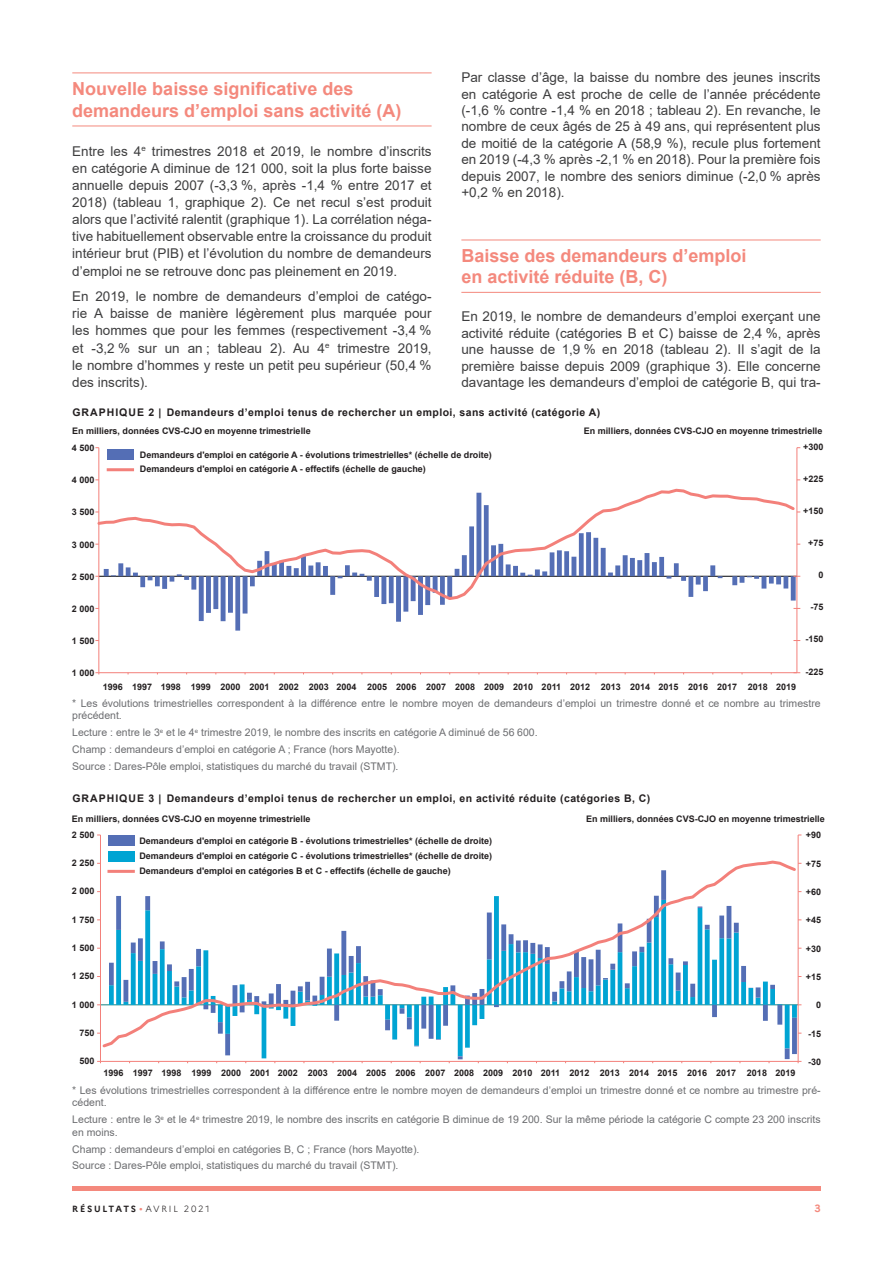
<style>
.page{position:relative;width:893px;height:1263px;background:#fff}
.page>*{position:absolute;margin:0;border:0;box-sizing:border-box;transform-origin:0 0}
.t1{font:700 18px/22.5px "Arial";color:#f4897d}
.t2{font:13.5px/17.1px "Arial";color:#3e3e3f;text-align:justify}
.t3{font:10.5px/12.6px "Arial";color:#6c6d70}
.t4{font:700 10.5px "Arial";letter-spacing:.04em;color:#231f20}
.t5{font:700 10.5px "Marianne";color:#f4897d}
.t6{font:700 9px/15.3px "Arial";color:#231f20;text-align:justify}
.t7{font:700 9px "Marianne";letter-spacing:.19em;color:#231f20}
.s1{font-family:"Manrope";color:#f4897d}
.s2{font-weight:300}
</style>
<div class="page">
<div style="left:72px;top:1186px;width:749px;height:5px;background:#f4897d"></div>
<hr style="left:72px;top:73px;width:360px;height:1px;background:#f4897d">
<hr style="left:72px;top:126px;width:360px;height:1px;background:#f4897d">
<hr style="left:461px;top:240px;width:360px;height:1px;background:#f4897d">
<hr style="left:461px;top:292px;width:360px;height:1px;background:#f4897d">
<div style="left:108px;top:450px;width:26px;height:10px;background:#546eb5"></div>
<hr style="left:107px;top:468px;width:27px;height:3px;background:#f3807a">
<svg style="left:198px;top:602px;width:247px;height:29px"></svg>
<hr style="left:796px;top:448px;width:1px;height:225px;background:#f3807a">
<hr style="left:98px;top:448px;width:1px;height:225px;background:#f3807a">
<hr style="left:99px;top:672px;width:698px;height:1px;background:#f3807a">
<svg style="left:95px;top:487px;width:702px;height:115px"></svg>
<hr style="left:798px;top:835px;width:1px;height:226px;background:#f3807a">
<hr style="left:100px;top:835px;width:1px;height:226px;background:#f3807a">
<hr style="left:100px;top:1061px;width:698px;height:1px;background:#f3807a">
<svg style="left:101px;top:859px;width:697px;height:191px"></svg>
<div style="left:108px;top:851px;width:27px;height:10px;background:#00a4d3"></div>
<hr style="left:107px;top:870px;width:28px;height:3px;background:#f3807a">
<div style="left:108px;top:835px;width:27px;height:10px;background:#546eb5"></div>
<h1 class="t1" style="left:72px;top:77px;width:331px">Nouvelle baisse significative des demandeurs d’emploi sans activité (A)</h1>
<p class="t2" style="left:72px;top:142px;width:361px">Entre les 4<sup>e</sup> trimestres 2018 et 2019, le nombre d’inscrits en catégorie A diminue de 121 000, soit la plus forte baisse annuelle depuis 2007 (-3,3 %, après -1,4 % entre 2017 et 2018) (tableau 1, graphique 2). Ce net recul s’est produit alors que l’activité ralentit (graphique 1). La corrélation néga&shy;tive habituellement observable entre la croissance du produit intérieur brut (PIB) et l’évolution du nombre de demandeurs d’emploi ne se retrouve donc pas pleinement en 2019.</p>
<p class="t2" style="left:72px;top:288px;width:361px">En 2019, le nombre de demandeurs d’emploi de catégo&shy;rie A baisse de manière légèrement plus marquée pour les hommes que pour les femmes (respectivement -3,4 % et -3,2 % sur un an ; tableau 2). Au 4<sup>e</sup> trimestre 2019, le nombre d’hommes y reste un petit peu supérieur (50,4 % des inscrits).</p>
<p class="t2" style="left:461px;top:69px;width:361px;line-height:16.5px">Par classe d’âge, la baisse du nombre des jeunes inscrits en catégorie A est proche de celle de l’année précédente (-1,6 % contre -1,4 % en 2018 ; tableau 2). En revanche, le nombre de ceux âgés de 25 à 49 ans, qui représentent plus de moitié de la catégorie A (58,9 %), recule plus fortement en 2019 (-4,3 % après -2,1 % en 2018). Pour la première fois depuis 2007, le nombre des seniors diminue (-2,0 % après +0,2 % en 2018).</p>
<h1 class="t1" style="left:461px;top:245px;width:287px;line-height:21.9px">Baisse des demandeurs d’emploi en activité réduite (B, C)</h1>
<p class="t2" style="left:461px;top:308px;width:361px;line-height:16.5px">En 2019, le nombre de demandeurs d’emploi exerçant une activité réduite (catégories B et C) baisse de 2,4 %, après une hausse de 1,9 % en 2018 (tableau 2). Il s’agit de la première baisse depuis 2009 (graphique 3). Elle concerne davantage les demandeurs d’emploi de catégorie B, qui tra-</p>
<p class="t4" style="left:72px;top:405px;width:529px">GRAPHIQUE 2 | Demandeurs d’emploi tenus de rechercher un emploi, sans activité (catégorie A)</p>
<p class="t6" style="left:72px;top:423px;width:240px">En milliers, données CVS-CJO en moyenne trimestrielle</p>
<p class="t6" style="left:584px;top:423px;width:240px">En milliers, données CVS-CJO en moyenne trimestrielle</p>
<p class="t6" style="left:72px;top:440px;width:24px">4 500</p>
<p class="t6" style="left:140px;top:447px;width:354px">Demandeurs d'emploi en catégorie A - évolutions trimestrielles* (échelle de droite)</p>
<p class="t6" style="left:803px;top:439px;width:22px">+300</p>
<p class="t6" style="left:72px;top:472px;width:24px">4 000</p>
<p class="t6" style="left:140px;top:462px;width:288px">Demandeurs d'emploi en catégorie A - effectifs (échelle de gauche)</p>
<p class="t6" style="left:803px;top:471px;width:22px">+225</p>
<p class="t6" style="left:72px;top:505px;width:24px">3 500</p>
<p class="t6" style="left:803px;top:503px;width:22px">+150</p>
<p class="t6" style="left:72px;top:537px;width:24px">3 000</p>
<p class="t6" style="left:808px;top:535px;width:17px">+75</p>
<p class="t6" style="left:72px;top:569px;width:24px">2 500</p>
<p class="t6" style="left:818px;top:567px;width:7px">0</p>
<p class="t6" style="left:72px;top:601px;width:24px">2 000</p>
<p class="t6" style="left:810px;top:600px;width:15px">-75</p>
<p class="t6" style="left:72px;top:633px;width:24px">1 500</p>
<p class="t6" style="left:805px;top:632px;width:20px">-150</p>
<p class="t6" style="left:72px;top:665px;width:24px">1 000</p>
<p class="t6" style="left:805px;top:664px;width:20px">-225</p>
<p class="t6" style="left:103px;top:679px;width:22px">1996</p>
<p class="t6" style="left:132px;top:679px;width:22px">1997</p>
<p class="t6" style="left:161px;top:679px;width:637px">1998 1999 2000 2001 2002 2003 2004 2005 2006 2007 2008 2009 2010 2011 2012 2013 2014 2015 2016 2017 2018 2019</p>
<p class="t3" style="left:72px;top:696px;width:750px">* Les évolutions trimestrielles correspondent à la différence entre le nombre moyen de demandeurs d’emploi un trimestre donné et ce nombre au trimestre précédent.</p>
<p class="t3" style="left:72px;top:724px;width:467px;line-height:16.8px">Lecture : entre le 3<sup>e</sup> et le 4<sup>e</sup> trimestre 2019, le nombre des inscrits en catégorie A diminué de 56 600.<br>Champ : demandeurs d’emploi en catégorie A ; France (hors Mayotte).<br>Source : Dares-Pôle emploi, statistiques du marché du travail (STMT).</p>
<p class="t4" style="left:72px;top:791px;width:579px">GRAPHIQUE 3 | Demandeurs d’emploi tenus de rechercher un emploi, en activité réduite (catégories B, C)</p>
<p class="t6" style="left:72px;top:811px;width:240px">En milliers, données CVS-CJO en moyenne trimestrielle</p>
<p class="t6" style="left:586px;top:811px;width:240px">En milliers, données CVS-CJO en moyenne trimestrielle</p>
<p class="t6" style="left:72px;top:827px;width:24px">2 500</p>
<p class="t6" style="left:72px;top:855px;width:24px">2 250</p>
<p class="t6" style="left:139px;top:833px;width:354px">Demandeurs d'emploi en catégorie B - évolutions trimestrielles* (échelle de droite)<br>Demandeurs d'emploi en catégorie C - évolutions trimestrielles* (échelle de droite)<br>Demandeurs d'emploi en catégories B et C - effectifs (échelle de gauche)</p>
<p class="t6" style="left:806px;top:828px;width:17px">+90</p>
<p class="t6" style="left:806px;top:856px;width:17px">+75</p>
<p class="t6" style="left:72px;top:884px;width:24px">2 000</p>
<p class="t6" style="left:806px;top:884px;width:17px">+60</p>
<p class="t6" style="left:72px;top:912px;width:24px">1 750</p>
<p class="t6" style="left:806px;top:912px;width:17px">+45</p>
<p class="t6" style="left:72px;top:940px;width:24px">1 500</p>
<p class="t6" style="left:806px;top:941px;width:17px">+30</p>
<p class="t6" style="left:72px;top:969px;width:24px">1 250</p>
<p class="t6" style="left:806px;top:969px;width:17px">+15</p>
<p class="t6" style="left:72px;top:997px;width:24px">1 000</p>
<p class="t6" style="left:816px;top:997px;width:7px">0</p>
<p class="t6" style="left:79px;top:1025px;width:17px">750</p>
<p class="t6" style="left:808px;top:1026px;width:15px">-15</p>
<p class="t6" style="left:79px;top:1053px;width:17px">500</p>
<p class="t6" style="left:808px;top:1054px;width:15px">-30</p>
<p class="t6" style="left:103px;top:1065px;width:22px">1996</p>
<p class="t6" style="left:133px;top:1065px;width:664px">1997 1998 1999 2000 2001 2002 2003 2004 2005 2006 2007 2008 2009 2010 2011 2012 2013 2014 2015 2016 2017 2018 2019</p>
<p class="t3" style="left:72px;top:1083px;width:750px">* Les évolutions trimestrielles correspondent à la différence entre le nombre moyen de demandeurs d’emploi un trimestre donné et ce nombre au trimestre pré&shy;cédent.</p>
<p class="t3" style="left:72px;top:1113px;width:750px">Lecture : entre le 3<sup>e</sup> et le 4<sup>e</sup> trimestre 2019, le nombre des inscrits en catégorie B diminue de 19 200. Sur la même période la catégorie C compte 23 200 inscrits en moins.</p>
<p class="t3" style="left:72px;top:1140px;width:349px;line-height:16.8px">Champ : demandeurs d’emploi en catégories B, C ; France (hors Mayotte).<br>Source : Dares-Pôle emploi, statistiques du marché du travail (STMT).</p>
<p class="t7" style="left:72px;top:1203px;width:139px">RÉSULTATS<span class="s1">•</span><span class="s2">AVRIL 2021</span></p>
<p class="t5" style="left:814px;top:1202px;width:8px">3</p>
</div>
